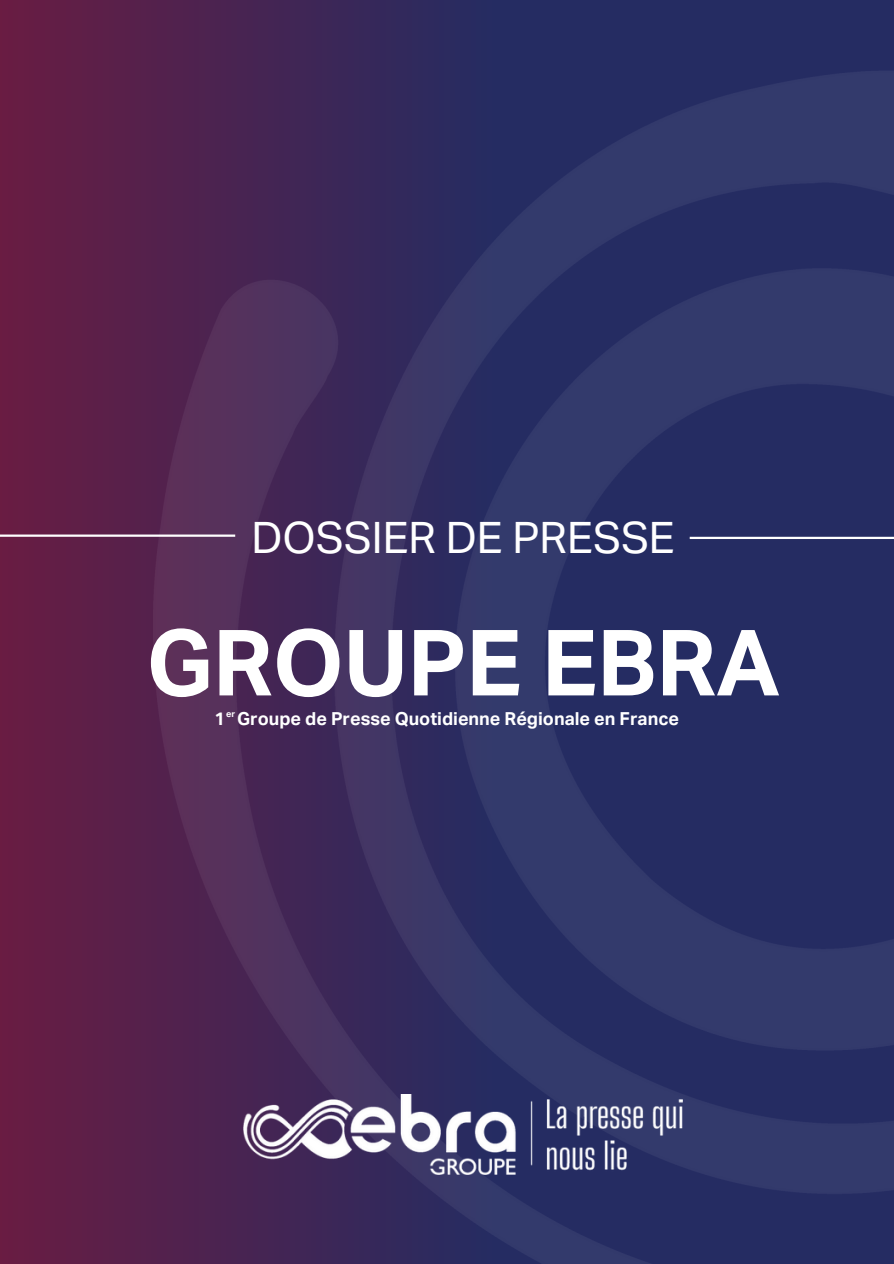
<style>
.page{position:relative;width:894px;height:1264px;background:#fff}
.page>*{position:absolute;margin:0;border:0;box-sizing:border-box;transform-origin:0 0}
.t1{font:700 91.5px "Aktiv Grotesk";color:#fff}
.t2{font:43.5px "Aktiv Grotesk";color:#fff}
.t3{font:700 18px "Aktiv Grotesk";color:#fff}
.t4{font:700 9px "Aktiv Grotesk";color:#fff}
</style>
<div class="page">
<div style="left:0;top:0;width:497px;height:1263px;background:#611e46"></div>
<img style="left:114px;top:0;width:779px;height:1263px">
<hr style="left:0;top:534px;width:235px;height:3px;background:#fff">
<hr style="left:689px;top:537px;width:204px;height:2px;background:#fff">
<img style="left:244px;top:1094px;width:438px;height:79px">
<p class="t2" style="left:251px;top:519px;width:425px">DOSSIER DE PRESSE</p>
<h2 class="t1" style="left:146px;top:624px;width:635px">GROUPE EBRA</h2>
<h1 class="t3" style="left:214px;top:710px;width:12px">1</h1>
<p class="t4" style="left:226px;top:710px;width:11px">er</p>
<h1 class="t3" style="left:237px;top:710px;width:443px">Groupe de Presse Quotidienne Régionale en France</h1>
</div>
